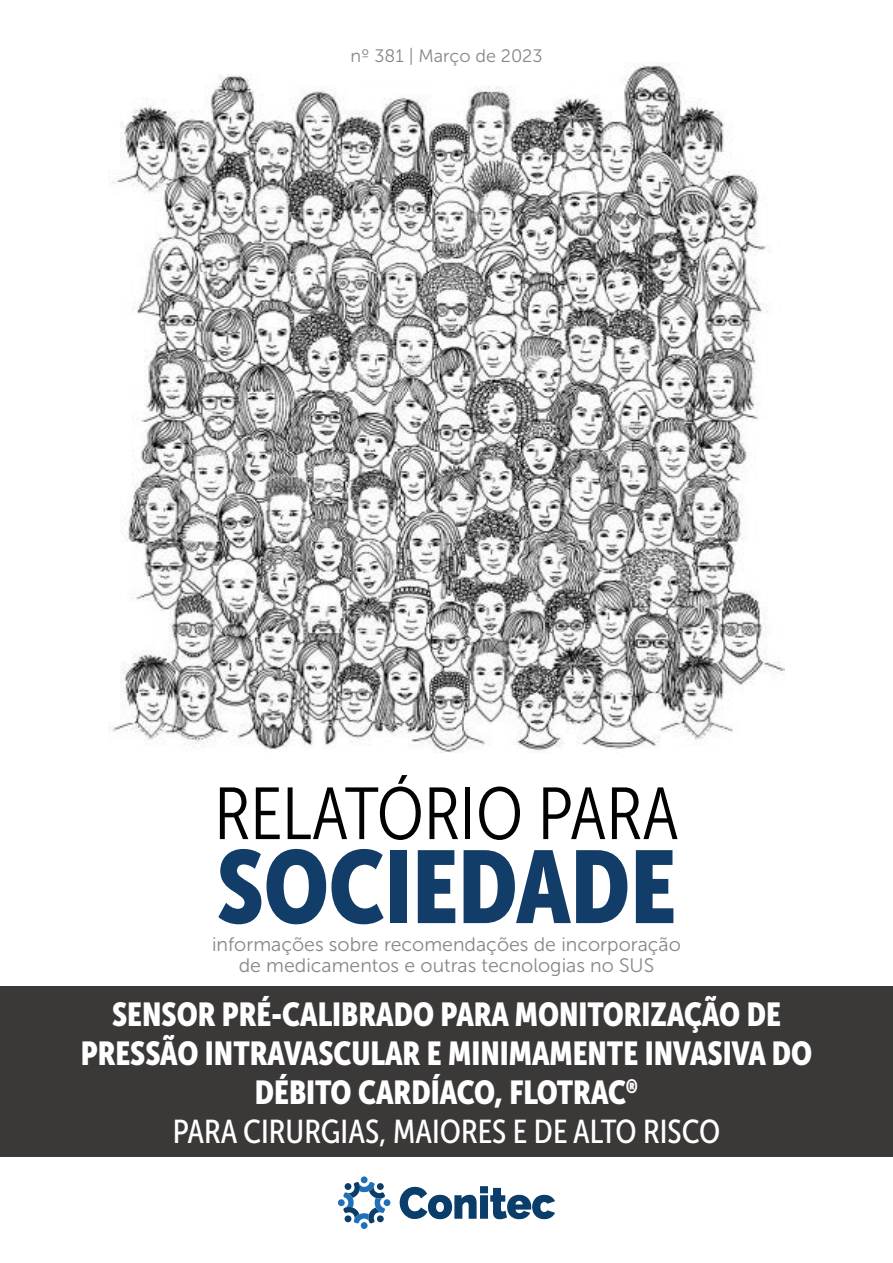
<style>
.page{position:relative;width:893px;height:1263px;background:#fff}
.page>*{position:absolute;margin:0;border:0;box-sizing:border-box;transform-origin:0 0}
.t1{font:102px "Museo Sans Cond 900";color:#123d68}
.t2{font:73.5px "Museo Sans Cond 300";color:#020203}
.t3{font:33px/39px "Museo Sans Cond 900";color:#fff;text-align:center}
.t4{font:33px "Museo Sans Cond 500";color:#fff}
.t5{font:19.5px/21px "Museo Sans 300";color:#878787;text-align:center}
.t6{font:18px "Museo Sans 300";color:#878787}
</style>
<div class="page">
<img style="left:108px;top:62px;width:677px;height:691px">
<div style="left:271px;top:39px;width:336px;height:41px;background:#fff"></div>
<svg style="left:400px;top:1186px;width:155px;height:33px"></svg>
<div style="left:361px;top:1176px;width:7px;height:7px;background:#1f70b8;border-radius:50%"></div>
<div style="left:384px;top:1199px;width:6px;height:7px;background:#1f70b8;border-radius:50%"></div>
<div style="left:338px;top:1199px;width:7px;height:7px;background:#1f70b8;border-radius:50%"></div>
<div style="left:361px;top:1222px;width:7px;height:7px;background:#1f70b8;border-radius:50%"></div>
<svg style="left:343px;top:1182px;width:42px;height:41px"></svg>
<div style="left:0;top:986px;width:893px;height:171px;background:#3b3838"></div>
<p class="t6" style="left:350px;top:46px;width:194px">nº 381 | Março de 2023</p>
<h2 class="t2" style="left:214px;top:774px;width:466px">RELATÓRIO PARA</h2>
<h1 class="t1" style="left:217px;top:829px;width:461px">SOCIEDADE</h1>
<p class="t5" style="left:212px;top:934px;width:470px">informações sobre recomendações de incorporação de medicamentos e outras tecnologias no SUS</p>
<p class="t3" style="left:81px;top:994px;width:733px">SENSOR PRÉ-CALIBRADO PARA MONITORIZAÇÃO DE<br>PRESSÃO INTRAVASCULAR E MINIMAMENTE INVASIVA DO<br>DÉBITO CARDÍACO, FLOTRAC<sup>®</sup></p>
<p class="t4" style="left:173px;top:1113px;width:549px">PARA CIRURGIAS, MAIORES E DE ALTO RISCO</p>
</div>
